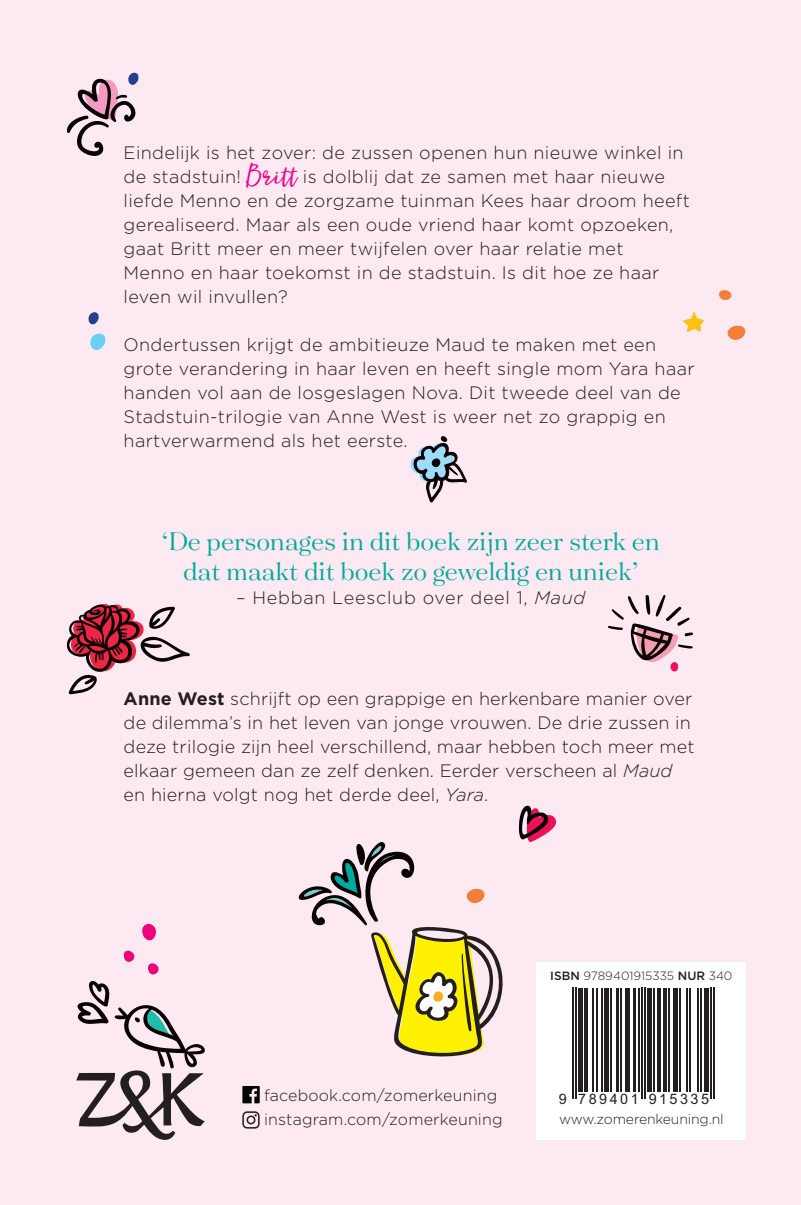
<style>
.page{position:relative;width:801px;height:1205px;background:#fce9f1}
.page>*{position:absolute;margin:0;border:0;box-sizing:border-box;transform-origin:0 0}
.t1{font:28px/30px "Tenez";color:#00a99d;text-align:center}
.t2{font:300 18px/24px "Gotham";letter-spacing:.02em;color:#231f20}
.t3{font:300 18px "Gotham";letter-spacing:.04em;color:#231f20}
.t4{font:300 16px/24px "Gotham";letter-spacing:.01em;color:#231f20}
.t5{font:14.4px "Arial";letter-spacing:.17em;color:#231f20}
.t6{font:300 14px "Gotham";letter-spacing:-.01em;color:#231f20}
.t7{font:300 12px "Gotham";color:#231f20}
.s1{font-family:"Fontbox Loveluck Thick";font-weight:400;font-size:34px;color:#ed028c}
.s2{font-style:italic}
.s3{font-weight:700}
.s4{font-weight:500}
</style>
<div class="page">
<div style="left:536px;top:961px;width:209px;height:178px;background:#fff"></div>
<hr style="left:573px;top:988px;width:1px;height:111px;background:#231f20">
<hr style="left:576px;top:988px;width:1px;height:111px;background:#231f20">
<div style="left:578px;top:988px;width:5px;height:103px;background:#231f20"></div>
<hr style="left:584px;top:988px;width:4px;height:103px;background:#231f20">
<hr style="left:592px;top:988px;width:2px;height:103px;background:#231f20">
<hr style="left:597px;top:988px;width:1px;height:103px;background:#231f20">
<hr style="left:601px;top:988px;width:2px;height:103px;background:#231f20">
<hr style="left:604px;top:988px;width:4px;height:103px;background:#231f20">
<hr style="left:610px;top:988px;width:1px;height:103px;background:#231f20">
<hr style="left:616px;top:988px;width:3px;height:103px;background:#231f20">
<hr style="left:620px;top:988px;width:2px;height:103px;background:#231f20">
<hr style="left:625px;top:988px;width:4px;height:103px;background:#231f20">
<hr style="left:633px;top:988px;width:2px;height:103px;background:#231f20">
<hr style="left:639px;top:988px;width:1px;height:103px;background:#231f20">
<hr style="left:641px;top:988px;width:2px;height:111px;background:#231f20">
<hr style="left:644px;top:988px;width:2px;height:111px;background:#231f20">
<div style="left:647px;top:988px;width:5px;height:103px;background:#231f20"></div>
<hr style="left:653px;top:988px;width:2px;height:103px;background:#231f20">
<hr style="left:658px;top:988px;width:3px;height:103px;background:#231f20">
<hr style="left:664px;top:988px;width:3px;height:103px;background:#231f20">
<hr style="left:668px;top:988px;width:2px;height:103px;background:#231f20">
<hr style="left:673px;top:988px;width:4px;height:103px;background:#231f20">
<hr style="left:679px;top:988px;width:1px;height:103px;background:#231f20">
<hr style="left:686px;top:988px;width:2px;height:103px;background:#231f20">
<hr style="left:689px;top:988px;width:2px;height:103px;background:#231f20">
<hr style="left:697px;top:988px;width:1px;height:103px;background:#231f20">
<hr style="left:700px;top:988px;width:1px;height:103px;background:#231f20">
<div style="left:704px;top:988px;width:5px;height:103px;background:#231f20"></div>
<hr style="left:710px;top:988px;width:2px;height:111px;background:#231f20">
<hr style="left:713px;top:988px;width:2px;height:111px;background:#231f20">
<svg style="left:242px;top:1086px;width:18px;height:17px"></svg>
<svg style="left:242px;top:1111px;width:18px;height:17px"></svg>
<svg style="left:727px;top:325px;width:19px;height:15px"></svg>
<svg style="left:719px;top:290px;width:13px;height:10px"></svg>
<svg style="left:683px;top:311px;width:21px;height:21px"></svg>
<svg style="left:76px;top:924px;width:129px;height:215px"></svg>
<svg style="left:66px;top:604px;width:124px;height:90px"></svg>
<svg style="left:298px;top:842px;width:205px;height:215px"></svg>
<svg style="left:66px;top:72px;width:73px;height:84px"></svg>
<svg style="left:608px;top:594px;width:85px;height:78px"></svg>
<svg style="left:518px;top:805px;width:39px;height:37px"></svg>
<svg style="left:88px;top:312px;width:18px;height:38px"></svg>
<svg style="left:410px;top:436px;width:57px;height:67px"></svg>
<p class="t2" style="left:124px;top:140px;width:568px">Eindelijk is het zover: de zussen openen hun nieuwe winkel in de stadstuin! <span class="s1">Britt</span> is dolblij dat ze samen met haar nieuwe liefde Menno en de zorgzame tuinman Kees haar droom heeft gerealiseerd. Maar als een oude vriend haar komt opzoeken, gaat Britt meer en meer twijfelen over haar relatie met<br>Menno en haar toekomst in de stadstuin. Is dit hoe ze haar leven wil invullen?</p>
<p class="t2" style="left:124px;top:332px;width:573px">Ondertussen krijgt de ambitieuze Maud te maken met een grote verandering in haar leven en heeft single mom Yara haar handen vol aan de losgeslagen Nova. Dit tweede deel van de Stadstuin-trilogie van Anne West is weer net zo grappig en hartverwarmend als het eerste.</p>
<h1 class="t1" style="left:162px;top:525px;width:500px">‘De personages in dit boek zijn zeer sterk en dat maakt dit boek zo geweldig en uniek’</h1>
<p class="t3" style="left:236px;top:587px;width:351px">– Hebban Leesclub over deel 1, <span class="s2">Maud</span></p>
<p class="t2" style="left:124px;top:686px;width:573px"><span class="s3">Anne West</span> schrijft op een grappige en herkenbare manier over de dilemma’s in het leven van jonge vrouwen. De drie zussen in deze trilogie zijn heel verschillend, maar hebben toch meer met elkaar gemeen dan ze zelf denken. Eerder verscheen al <span class="s2">Maud </span>en hierna volgt nog het derde deel, <span class="s2">Yara</span>.</p>
<p class="t4" style="left:264px;top:1083px;width:240px">facebook.com/zomerkeuning instagram.com/zomerkeuning</p>
<p class="t7" style="left:550px;top:969px;width:184px"><span class="s4">ISBN</span> 9789401915335 <span class="s4">NUR</span> 340</p>
<p class="t5" style="left:559px;top:1089px;width:152px">9 789401 915335</p>
<p class="t6" style="left:559px;top:1111px;width:166px">www.zomerenkeuning.nl</p>
</div>
